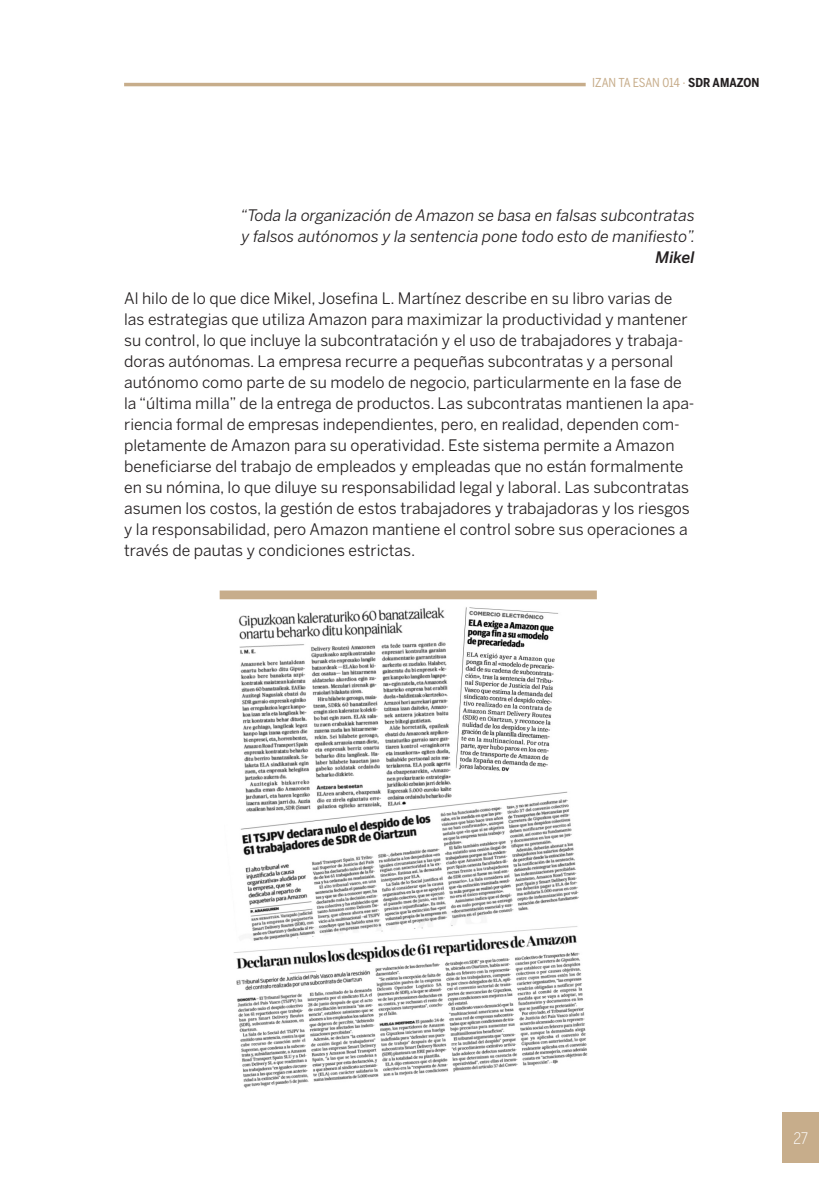
<style>
.page{position:relative;width:819px;height:1191px;background:#fff}
.page>*{position:absolute;margin:0;border:0;box-sizing:border-box;transform-origin:0 0}
.t1{font:15.75px/21px "Benton Sans";color:#231f20}
.t2{font:italic 15.75px/21px "Benton Sans";color:#231f20}
.t3{font:italic 500 15.75px "Benton Sans";color:#231f20}
.t4{font:300 15.75px "Benton Sans Cond";color:#fff}
.t5{font:12.25px "Benton Sans Cond";letter-spacing:-.005em;color:#c7ad8b}
.s1{font-weight:700;color:#231f20}
</style>
<div class="page">
<hr style="left:124px;top:83px;width:461px;height:3px;background:#c7ad8b">
<div style="left:782px;top:1112px;width:37px;height:51px;background:#c7ad8b"></div>
<img style="left:225px;top:599px;width:372px;height:489px">
<div style="left:220px;top:590px;width:377px;height:9px;background:#c7ad8b"></div>
<p class="t5" style="left:592px;top:75px;width:169px">IZAN TA ESAN 014 · <span class="s1">SDR AMAZON</span></p>
<p class="t2" style="left:240px;top:204px;width:456px">“Toda la organización de Amazon se basa en falsas subcontratas y falsos autónomos y la sentencia pone todo esto de manifiesto”.</p>
<p class="t3" style="left:655px;top:248px;width:41px">Mikel</p>
<p class="t1" style="left:124px;top:287px;width:572px">Al hilo de lo que dice Mikel, Josefina L. Martínez describe en su libro varias de las estrategias que utiliza Amazon para maximizar la productividad y mantener su control, lo que incluye la subcontratación y el uso de trabajadores y trabaja&shy;doras autónomas. La empresa recurre a pequeñas subcontratas y a personal autónomo como parte de su modelo de negocio, particularmente en la fase de la “última milla” de la entrega de productos. Las subcontratas mantienen la apa&shy;riencia formal de empresas independientes, pero, en realidad, dependen com&shy;pletamente de Amazon para su operatividad. Este sistema permite a Amazon beneficiarse del trabajo de empleados y empleadas que no están formalmente en su nómina, lo que diluye su responsabilidad legal y laboral. Las subcontratas asumen los costos, la gestión de estos trabajadores y trabajadoras y los riesgos y la responsabilidad, pero Amazon mantiene el control sobre sus operaciones a través de pautas y condiciones estrictas.</p>
<p class="t4" style="left:793px;top:1129px;width:16px">27</p>
</div>
